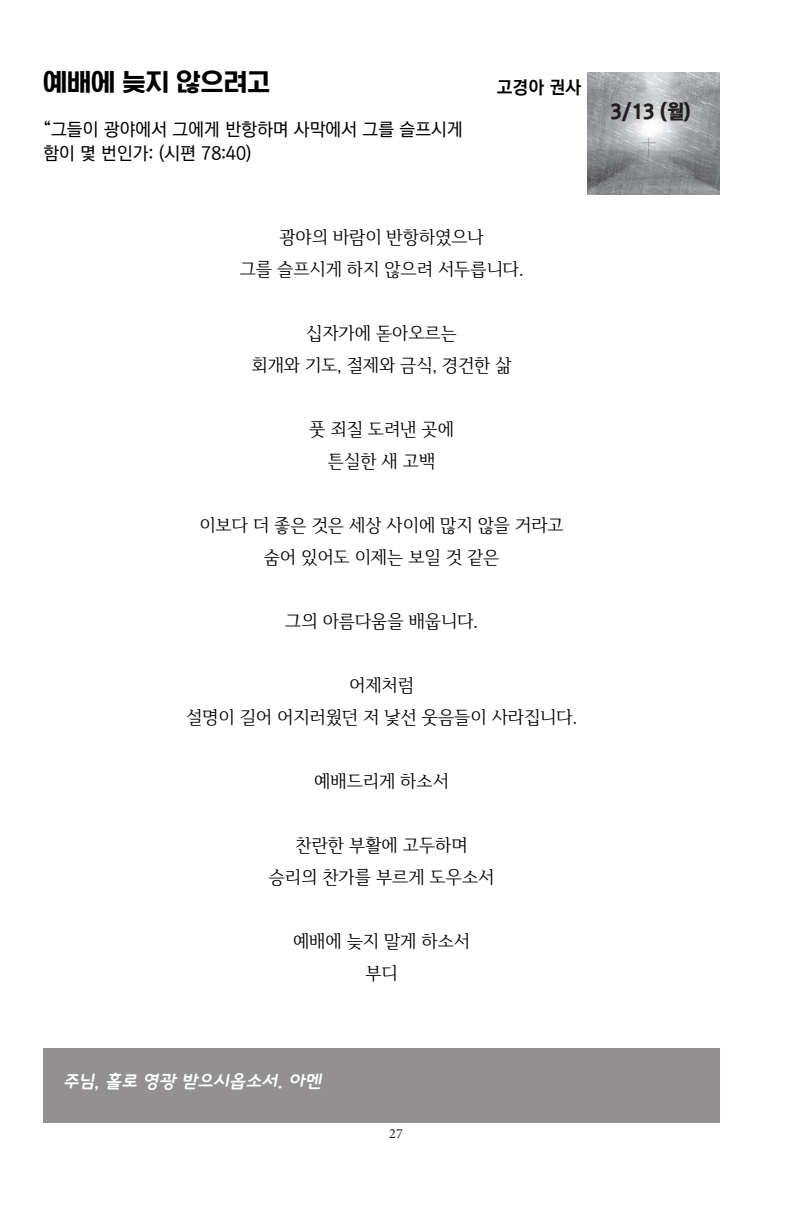
<style>
.page{position:relative;width:792px;height:1224px;background:#fff}
.page>*{position:absolute;margin:0;border:0;box-sizing:border-box;transform-origin:0 0}
.t1{font:24px "Korean SWGI3 R";color:#000}
.t2{font:20px "Korean GD19 R";color:#231f20}
.t3{font:18px "Iropke Batang M";color:#000}
.t4{font:18px "Korean GD13 R";color:#000}
.t5{font:italic 18px "Korean DDD R";color:#fff}
.t6{font:18px "Korean GD16 R";color:#000}
.t7{font:14px "Minion Pro";color:#231f20}
</style>
<div class="page">
<img style="left:588px;top:72px;width:132px;height:122px">
<div style="left:43px;top:1048px;width:677px;height:75px;background:#929090"></div>
<p class="t1" style="left:43px;top:69px;width:229px">예배에 늦지 않으려고</p>
<p class="t6" style="left:497px;top:78px;width:86px">고경아 권사</p>
<p class="t4" style="left:43px;top:120px;width:421px">“그들이 광야에서 그에게 반항하며 사막에서 그를 슬프시게</p>
<p class="t4" style="left:43px;top:144px;width:210px">함이 몇 번인가: (시편 78:40)</p>
<p class="t3" style="left:279px;top:227px;width:206px">광야의 바람이 반항하였으나</p>
<p class="t3" style="left:240px;top:259px;width:285px">그를 슬프시게 하지 않으려 서두릅니다.</p>
<p class="t3" style="left:306px;top:323px;width:152px">십자가에 돋아오르는</p>
<p class="t3" style="left:252px;top:355px;width:262px">회개와 기도, 절제와 금식, 경건한 삶</p>
<p class="t3" style="left:309px;top:419px;width:146px">풋 죄질 도려낸 곳에</p>
<p class="t3" style="left:328px;top:451px;width:109px">튼실한 새 고백</p>
<p class="t3" style="left:199px;top:515px;width:366px">이보다 더 좋은 것은 세상 사이에 많지 않을 거라고</p>
<p class="t3" style="left:264px;top:547px;width:237px">숨어 있어도 이제는 보일 것 같은</p>
<p class="t3" style="left:285px;top:611px;width:194px">그의 아름다움을 배웁니다.</p>
<p class="t3" style="left:349px;top:675px;width:66px">어제처럼</p>
<p class="t3" style="left:186px;top:707px;width:393px">설명이 길어 어지러웠던 저 낯선 웃음들이 사라집니다.</p>
<p class="t3" style="left:314px;top:771px;width:136px">예배드리게 하소서</p>
<p class="t3" style="left:296px;top:835px;width:174px">찬란한 부활에 고두하며</p>
<p class="t3" style="left:269px;top:867px;width:227px">승리의 찬가를 부르게 도우소서</p>
<p class="t3" style="left:293px;top:931px;width:179px">예배에 늦지 말게 하소서</p>
<p class="t3" style="left:365px;top:963px;width:34px">부디</p>
<p class="t2" style="left:610px;top:102px;width:82px">3/13 (월)</p>
<p class="t5" style="left:63px;top:1072px;width:263px">주님, 홀로 영광 받으시옵소서. 아멘</p>
<p class="t7" style="left:389px;top:1124px;width:15px">27</p>
</div>
